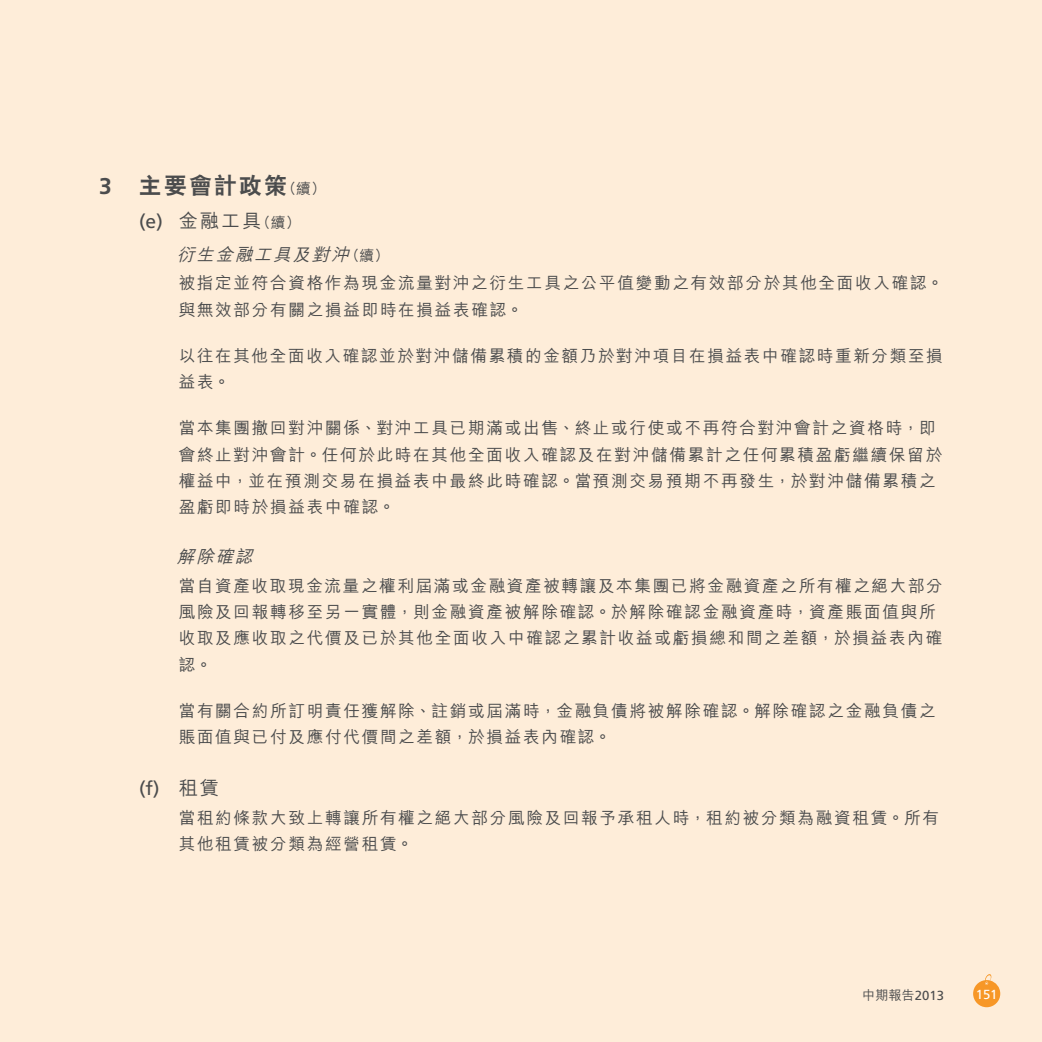
<style>
.page{position:relative;width:1042px;height:1042px;background:#fff}
.page>*{position:absolute;margin:0;border:0;box-sizing:border-box;transform-origin:0 0}
.t1{font:22.75px "C Hei 2 HK Xbold E Ten B5 H";letter-spacing:.1em;color:#4b4c4d}
.t2{font:19.25px "M Hei HK Medium E Ten B5 H";color:#4b4c4d}
.t3{font:19.25px "Frutiger LT Std";color:#4b4c4d}
.t4{font:italic 17.5px "M Hei HK Medium E Ten B5 H";color:#4b4c4d}
.t5{font:16.62px/26.2px "M Hei HK Medium E Ten B5 H";letter-spacing:.1em;color:#4b4c4d}
.t6{font:13.12px "M Hei HK Medium E Ten B5 H";color:#4b4c4d}
.t7{font:13.12px "Frutiger LT Std";color:#fff}
.s1{font-family:"Frutiger LT Std";font-weight:700}
.s2{font-family:"M Hei HK Medium E Ten B5 H";font-size:14.88px}
.s3{font-family:"Frutiger LT Std"}
.s4{font-size:14.88px}
.s5{font-style:normal;font-size:14.88px}
.s6{font-family:"M Hei HK Medium E Ten B5 H"}
</style>
<div class="page">
<div style="left:0;top:0;width:1041px;height:1041px;background:#feedd9"></div>
<svg style="left:973px;top:974px;width:27px;height:33px"></svg>
<h1 class="t1" style="left:99px;top:176px;width:228px"><span class="s1">3</span> 主要會計政策<span class="s2">（續）</span></h1>
<p class="t2" style="left:139px;top:213px;width:163px"><span class="s3">(e)</span> 金融工具<span class="s4">（續）</span></p>
<p class="t4" style="left:177px;top:247px;width:214px">衍生金融工具及對沖<span class="s5">（續）</span></p>
<p class="t5" style="left:179px;top:272px;width:766px">被指定並符合資格作為現金流量對沖之衍生工具之公平值變動之有效部分於其他全面收入確認。與無效部分有關之損益即時在損益表確認。</p>
<p class="t5" style="left:179px;top:344px;width:765px">以往在其他全面收入確認並於對沖儲備累積的金額乃於對沖項目在損益表中確認時重新分類至損益表。</p>
<p class="t5" style="left:179px;top:417px;width:765px">當本集團撤回對沖關係、對沖工具已期滿或出售、終止或行使或不再符合對沖會計之資格時，即會終止對沖會計。任何於此時在其他全面收入確認及在對沖儲備累計之任何累積盈虧繼續保留於權益中，並在預測交易在損益表中最終此時確認。當預測交易預期不再發生，於對沖儲備累積之盈虧即時於損益表中確認。</p>
<p class="t4" style="left:177px;top:550px;width:81px">解除確認</p>
<p class="t5" style="left:179px;top:574px;width:765px">當自資產收取現金流量之權利屆滿或金融資產被轉讓及本集團已將金融資產之所有權之絕大部分風險及回報轉移至另一實體，則金融資產被解除確認。於解除確認金融資產時，資產賬面值與所收取及應收取之代價及已於其他全面收入中確認之累計收益或虧損總和間之差額，於損益表內確認。</p>
<p class="t5" style="left:179px;top:699px;width:758px">當有關合約所訂明責任獲解除、註銷或屆滿時，金融負債將被解除確認。解除確認之金融負債之賬面值與已付及應付代價間之差額，於損益表內確認。</p>
<p class="t3" style="left:139px;top:779px;width:82px">(f) <span class="s6">租賃</span></p>
<p class="t5" style="left:179px;top:806px;width:761px">當租約條款大致上轉讓所有權之絕大部分風險及回報予承租人時，租約被分類為融資租賃。所有其他租賃被分類為經營租賃。</p>
<p class="t6" style="left:862px;top:989px;width:83px">中期報告<span class="s3">2013</span></p>
<p class="t7" style="left:975px;top:989px;width:23px">151</p>
</div>
